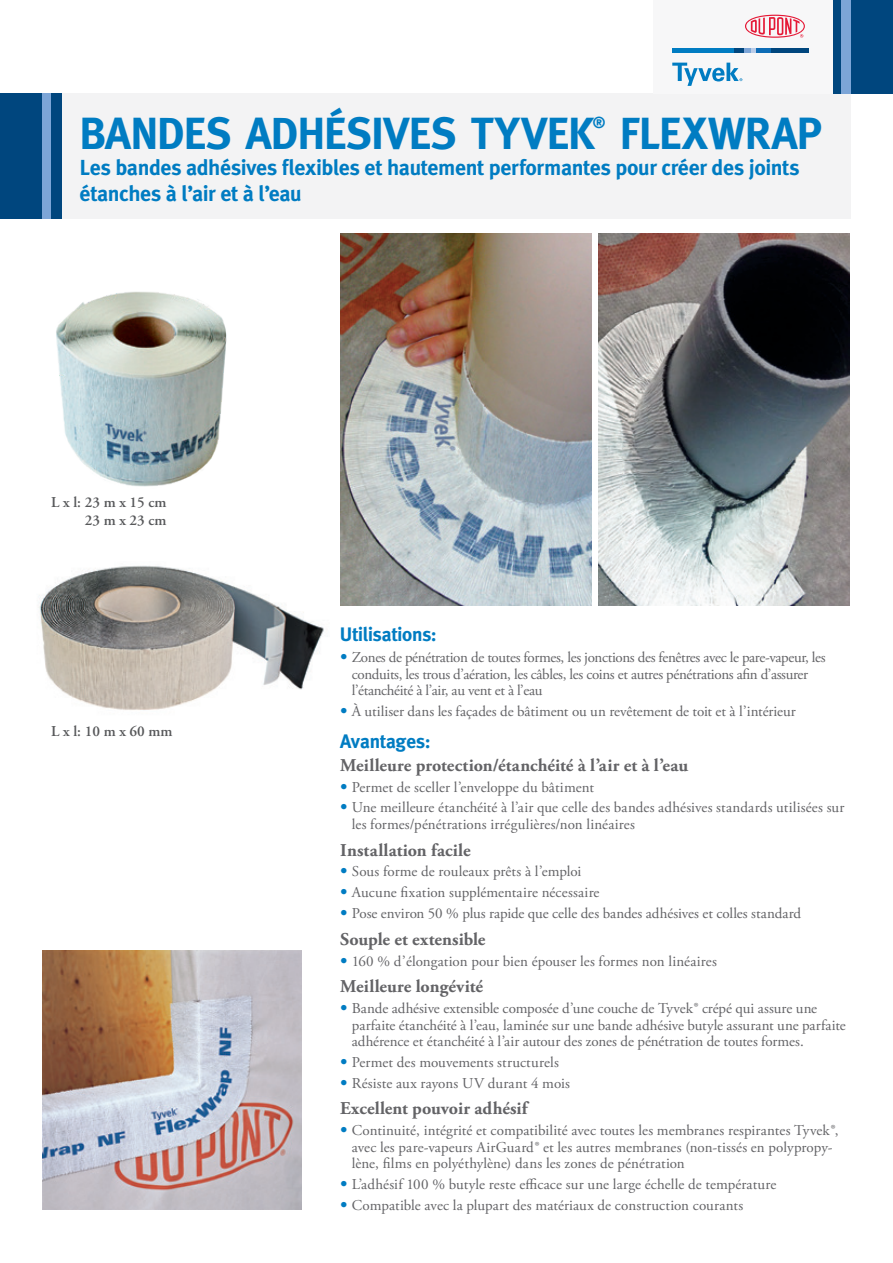
<style>
.page{position:relative;width:893px;height:1263px;background:#fff}
.page>*{position:absolute;margin:0;border:0;box-sizing:border-box;transform-origin:0 0}
.t1{font:700 45px "Meta";letter-spacing:-.015em;color:#007cc2}
.t2{font:700 21.75px/26.1px "Meta Plus";letter-spacing:-.015em;color:#007cc2}
.t3{font:700 19.5px "Meta";letter-spacing:-.005em;color:#007cc2}
.t4{font:700 18px "Adobe Garamond Pro";letter-spacing:.005em;color:#636366}
.t5{font:700 15.75px "Meta";color:#007cc2}
.t6{font:15px/16.5px "Adobe Garamond Pro";color:#636366}
.t7{font:15px/16.5px "Adobe Garamond Pro";letter-spacing:-.025em;color:#636366}
.t8{font:600 15px/18px "Adobe Garamond Pro";color:#57585a;text-align:right}
.s1{font-family:"Univers";font-weight:300;color:#007cc2}
</style>
<div class="page">
<div style="left:49px;top:94px;width:801px;height:125px;background:#f3f3f4"></div>
<div style="left:0;top:94px;width:62px;height:125px;background:#00467e"></div>
<div style="left:42px;top:94px;width:9px;height:125px;background:#7ca5d7"></div>
<div style="left:654px;top:0;width:181px;height:94px;background:#f7f7f8"></div>
<div style="left:834px;top:0;width:59px;height:94px;background:#00467e"></div>
<div style="left:841px;top:0;width:9px;height:94px;background:#7ca5d7"></div>
<div style="left:672px;top:48px;width:62px;height:5px;background:#007cc2"></div>
<div style="left:771px;top:48px;width:37px;height:5px;background:#00467e"></div>
<svg style="left:672px;top:63px;width:70px;height:23px"></svg>
<div style="left:734px;top:48px;width:10px;height:5px;background:#00467e"></div>
<svg style="left:744px;top:48px;width:12px;height:5px"></svg>
<div style="left:756px;top:48px;width:15px;height:5px;background:#0d6cb6"></div>
<svg style="left:745px;top:15px;width:60px;height:23px"></svg>
<img style="left:340px;top:234px;width:251px;height:372px">
<img style="left:56px;top:291px;width:171px;height:196px">
<img style="left:43px;top:950px;width:259px;height:260px">
<img style="left:39px;top:565px;width:285px;height:145px">
<img style="left:599px;top:234px;width:251px;height:372px">
<h1 class="t1" style="left:79px;top:107px;width:518px">BANDES ADHÉSIVES TYVEK</h1>
<p class="t5" style="left:593px;top:114px;width:14px">®</p>
<h1 class="t1" style="left:620px;top:107px;width:204px">FLEXWRAP</h1>
<h2 class="t2" style="left:79px;top:154px;width:722px">Les bandes adhésives flexibles et hautement performantes pour créer des joints étanches à l’air et à l’eau</h2>
<p class="t8" style="left:51px;top:494px;width:117px">L x l: 23 m x 15 cm<br>23 m x 23 cm</p>
<p class="t8" style="left:51px;top:723px;width:123px">L x l: 10 m x 60 mm</p>
<h3 class="t3" style="left:340px;top:623px;width:98px">Utilisations:</h3>
<p class="t7" style="left:352px;top:649px;width:475px;text-indent:-12px"><span class="s1">•</span> Zones de pénétration de toutes formes, les jonctions des fenêtres avec le pare-vapeur, les conduits, les trous d’aération, les câbles, les coins et autres pénétrations afin d’assurer l’étanchéité à l’air, au vent et à l’eau</p>
<p class="t6" style="left:340px;top:703px;width:457px"><span class="s1">•</span> À utiliser dans les façades de bâtiment ou un revêtement de toit et à l’intérieur</p>
<h3 class="t3" style="left:340px;top:730px;width:92px">Avantages:</h3>
<p class="t4" style="left:340px;top:755px;width:350px">Meilleure protection/étanchéité à l’air et à l’eau</p>
<p class="t6" style="left:340px;top:779px;width:255px"><span class="s1">•</span> Permet de sceller l’enveloppe du bâtiment</p>
<p class="t6" style="left:352px;top:800px;width:494px;text-indent:-12px"><span class="s1">•</span> Une meilleure étanchéité à l’air que celle des bandes adhésives standards utilisées sur les formes/pénétrations irrégulières/non linéaires</p>
<p class="t4" style="left:340px;top:839px;width:132px">Installation facile</p>
<p class="t6" style="left:340px;top:864px;width:243px"><span class="s1">•</span> Sous forme de rouleaux prêts à l’emploi</p>
<p class="t6" style="left:340px;top:885px;width:261px"><span class="s1">•</span> Aucune fixation supplémentaire nécessaire</p>
<p class="t6" style="left:340px;top:905px;width:463px"><span class="s1">•</span> Pose environ 50 % plus rapide que celle des bandes adhésives et colles standard</p>
<p class="t4" style="left:340px;top:929px;width:147px">Souple et extensible</p>
<p class="t6" style="left:340px;top:953px;width:378px"><span class="s1">•</span> 160 % d’élongation pour bien épouser les formes non linéaires</p>
<p class="t4" style="left:340px;top:976px;width:145px">Meilleure longévité</p>
<p class="t6" style="left:352px;top:1001px;width:495px;text-indent:-12px"><span class="s1">•</span> Bande adhésive extensible composée d’une couche de Tyvek® crépé qui assure une parfaite étanchéité à l’eau, laminée sur une bande adhésive butyle assurant une parfaite adhérence et étanchéité à l’air autour des zones de pénétration de toutes formes.</p>
<p class="t6" style="left:340px;top:1054px;width:220px"><span class="s1">•</span> Permet des mouvements structurels</p>
<p class="t6" style="left:340px;top:1075px;width:231px"><span class="s1">•</span> Résiste aux rayons UV durant 4 mois</p>
<p class="t4" style="left:340px;top:1098px;width:189px">Excellent pouvoir adhésif</p>
<p class="t6" style="left:352px;top:1123px;width:488px;text-indent:-12px"><span class="s1">•</span> Continuité, intégrité et compatibilité avec toutes les membranes respirantes Tyvek®, avec les pare-vapeurs AirGuard® et les autres membranes (non-tissés en polypropy&shy;lène, films en polyéthylène) dans les zones de pénétration</p>
<p class="t6" style="left:340px;top:1176px;width:438px"><span class="s1">•</span> L’adhésif 100 % butyle reste efficace sur une large échelle de température</p>
<p class="t6" style="left:340px;top:1197px;width:405px"><span class="s1">•</span> Compatible avec la plupart des matériaux de construction courants</p>
</div>
